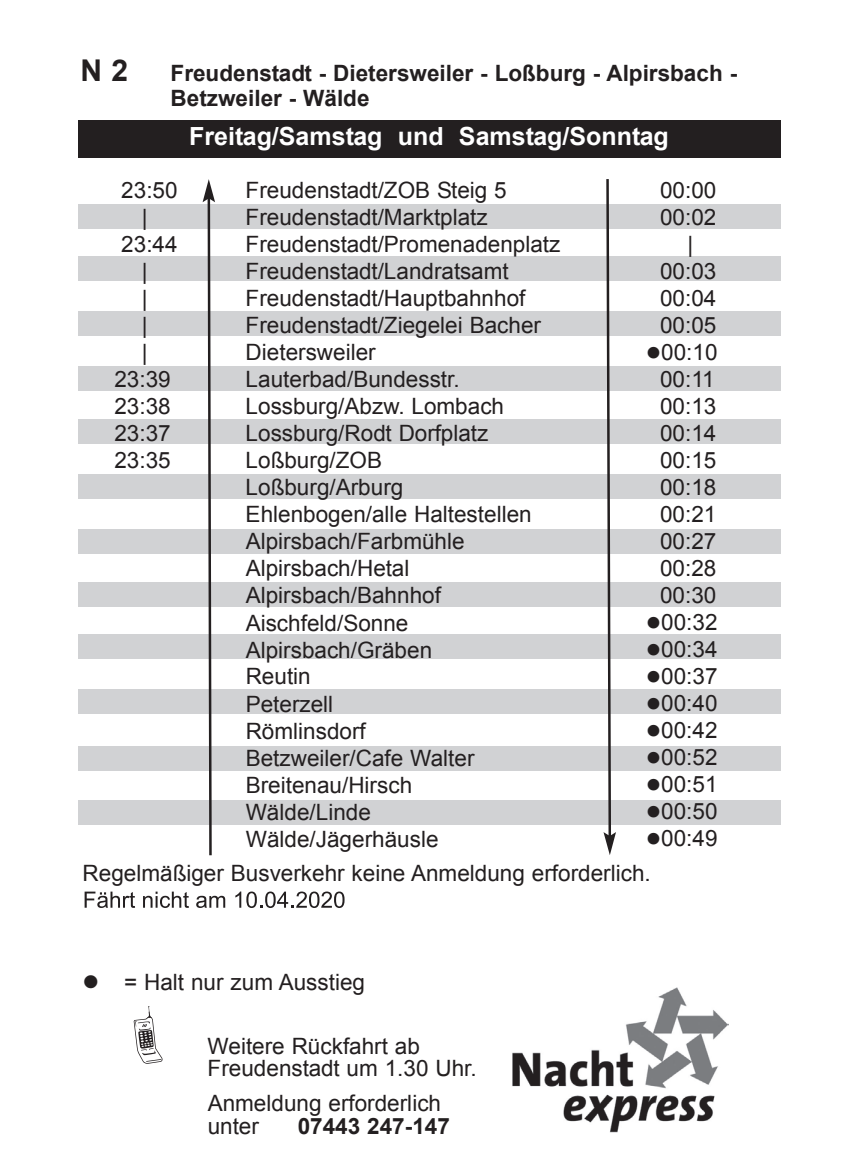
<style>
.page{position:relative;width:844px;height:1159px;background:#fff}
.page>*{position:absolute;margin:0;border:0;box-sizing:border-box;transform-origin:0 0}
.t1{font:700 30px "Arial";color:#231f20}
.t2{font:700 25px "Arial";color:#fff}
.t3{font:22.5px/27px "Arial";color:#231f20}
.t4{font:700 22.5px/25px "Arial";color:#231f20}
</style>
<div class="page">
<div style="left:78px;top:800px;width:702px;height:24px;background:#d1d2d4"></div>
<div style="left:78px;top:746px;width:702px;height:24px;background:#d1d2d4"></div>
<div style="left:78px;top:204px;width:702px;height:24px;background:#d1d2d4"></div>
<div style="left:78px;top:257px;width:702px;height:24px;background:#d1d2d4"></div>
<div style="left:78px;top:312px;width:702px;height:24px;background:#d1d2d4"></div>
<div style="left:78px;top:367px;width:702px;height:24px;background:#d1d2d4"></div>
<div style="left:78px;top:419px;width:702px;height:24px;background:#d1d2d4"></div>
<div style="left:78px;top:474px;width:702px;height:24px;background:#d1d2d4"></div>
<div style="left:78px;top:529px;width:702px;height:24px;background:#d1d2d4"></div>
<div style="left:78px;top:582px;width:702px;height:24px;background:#d1d2d4"></div>
<div style="left:78px;top:634px;width:702px;height:24px;background:#d1d2d4"></div>
<div style="left:78px;top:689px;width:702px;height:24px;background:#d1d2d4"></div>
<div style="left:78px;top:120px;width:702px;height:37px;background:#231f20"></div>
<svg style="left:603px;top:179px;width:13px;height:954px"></svg>
<svg style="left:202px;top:179px;width:13px;height:677px"></svg>
<img style="left:512px;top:987px;width:216px;height:145px">
<svg style="left:85px;top:891px;width:50px;height:17px"></svg>
<svg style="left:143px;top:891px;width:46px;height:17px"></svg>
<svg style="left:196px;top:896px;width:29px;height:12px"></svg>
<svg style="left:235px;top:891px;width:109px;height:17px"></svg>
<h1 class="t1" style="left:80px;top:51px;width:49px">N 2</h1>
<p class="t4" style="left:170px;top:62px;width:568px">Freudenstadt - Dietersweiler - Loßburg - Alpirsbach -<br>Betzweiler - Wälde</p>
<p class="t3" style="left:114px;top:177px;width:65px;text-align:center">23:50 |<br>23:44 |<br>|<br>|<br>|<br>23:39<br>23:38<br>23:37<br>23:35</p>
<p class="t2" style="left:189px;top:120px;width:481px">Freitag/Samstag und Samstag/Sonntag</p>
<p class="t3" style="left:245px;top:177px;width:316px">Freudenstadt/ZOB Steig 5<br>Freudenstadt/Marktplatz<br>Freudenstadt/Promenadenplatz<br>Freudenstadt/Landratsamt<br>Freudenstadt/Hauptbahnhof<br>Freudenstadt/Ziegelei Bacher<br>Dietersweiler<br>Lauterbad/Bundesstr.<br>Lossburg/Abzw. Lombach<br>Lossburg/Rodt Dorfplatz<br>Loßburg/ZOB<br>Loßburg/Arburg<br>Ehlenbogen/alle Haltestellen<br>Alpirsbach/Farbmühle<br>Alpirsbach/Hetal<br>Alpirsbach/Bahnhof<br>Aischfeld/Sonne<br>Alpirsbach/Gräben<br>Reutin<br>Peterzell<br>Römlinsdorf<br>Betzweiler/Cafe Walter<br>Breitenau/Hirsch<br>Wälde/Linde<br>Wälde/Jägerhäusle</p>
<p class="t3" style="left:660px;top:177px;width:58px;text-align:center">00:00<br>00:02 |<br>00:03<br>00:04<br>00:05</p>
<p class="t3" style="left:646px;top:339px;width:73px;text-align:center">●00:10<br>00:11<br>00:13<br>00:14<br>00:15<br>00:18<br>00:21<br>00:27<br>00:28<br>00:30</p>
<p class="t3" style="left:646px;top:609px;width:73px">●00:32</p>
<p class="t3" style="left:646px;top:636px;width:73px">●00:34</p>
<p class="t3" style="left:646px;top:663px;width:73px">●00:37</p>
<p class="t3" style="left:646px;top:690px;width:73px">●00:40</p>
<p class="t3" style="left:646px;top:717px;width:73px">●00:42</p>
<p class="t3" style="left:646px;top:744px;width:73px">●00:52</p>
<p class="t3" style="left:646px;top:771px;width:73px">●00:51</p>
<p class="t3" style="left:646px;top:798px;width:73px">●00:50</p>
<p class="t3" style="left:646px;top:825px;width:73px">●00:49</p>
<p class="t3" style="left:82px;top:860px;width:569px">Regelmäßiger Busverkehr keine Anmeldung erforderlich.</p>
<p class="t3" style="left:83px;top:969px;width:284px">● = Halt nur zum Ausstieg</p>
<p class="t3" style="left:207px;top:1034px;width:270px;line-height:22.5px">Weitere Rückfahrt ab<br>Freudenstadt um 1.30 Uhr.</p>
<p class="t3" style="left:207px;top:1092px;width:235px;line-height:22.5px">Anmeldung erforderlich unter</p>
<p class="t4" style="left:298px;top:1114px;width:154px">07443 247-147</p>
</div>
